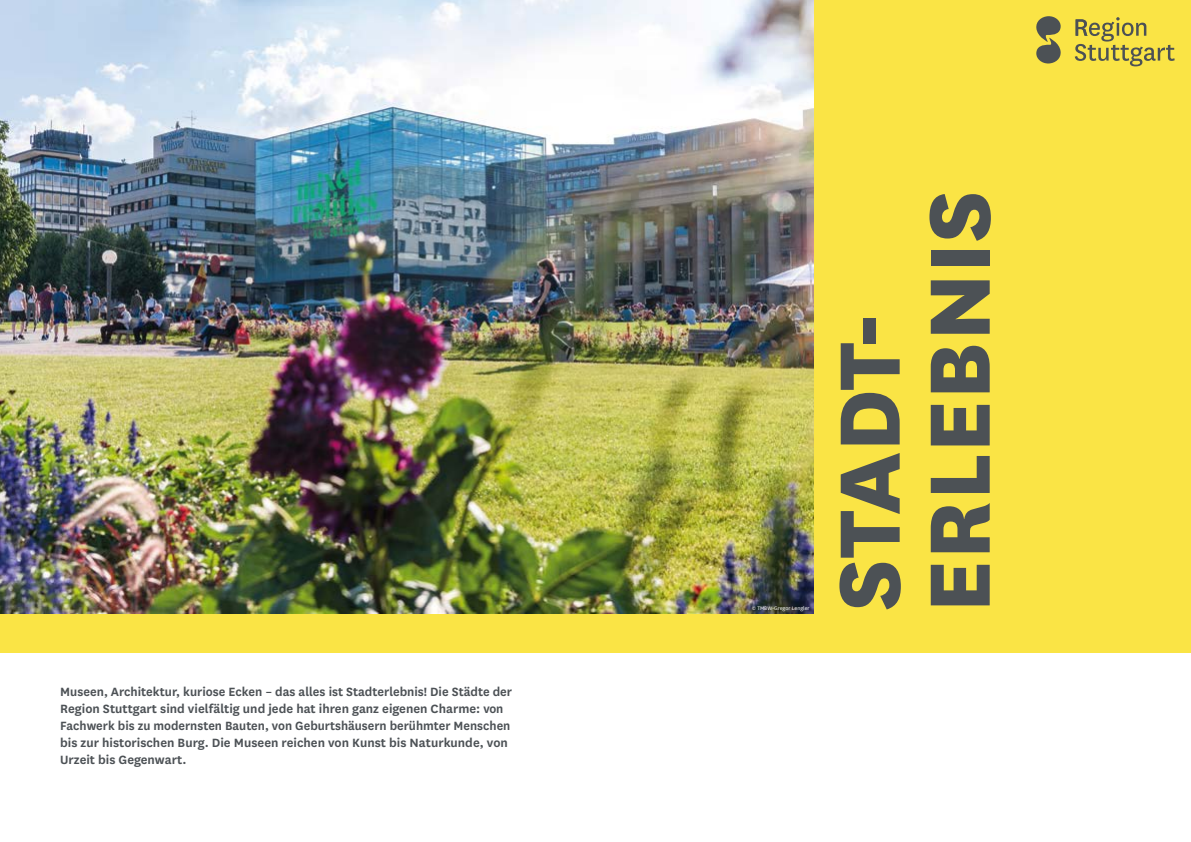
<style>
.page{position:relative;width:1191px;height:842px;background:#fff}
.page>*{position:absolute;margin:0;border:0;box-sizing:border-box;transform-origin:0 0}
.t1{font:800 100px/90px "National";color:#4c5155}
.t2{font:600 14px/17px "National";color:#4c5155}
.t3{font:6px "National";color:#fff}
</style>
<div class="page">
<div style="left:0;top:0;width:1191px;height:652px;background:#fae445"></div>
<img style="left:0;top:0;width:814px;height:613px">
<svg style="left:1036px;top:16px;width:25px;height:48px"></svg>
<svg style="left:1074px;top:17px;width:100px;height:49px"></svg>
<p class="t2" style="left:60px;top:682px;width:453px">Museen, Architektur, kuriose Ecken – das alles ist Stadterlebnis! Die Städte der Region Stuttgart sind vielfältig und jede hat ihren ganz eigenen Charme: von Fachwerk bis zu modernsten Bauten, von Geburtshäusern berühmter Menschen bis zur historischen Burg. Die Museen reichen von Kunst bis Naturkunde, von Urzeit bis Gegenwart.</p>
<p class="t3" style="left:752px;top:604px;width:59px">© TMBW-Gregor Lengler</p>
<h1 class="t1" style="left:816px;top:613px;width:424px;rotate:-90deg">STADT-<br>ERLEBNIS</h1>
</div>
